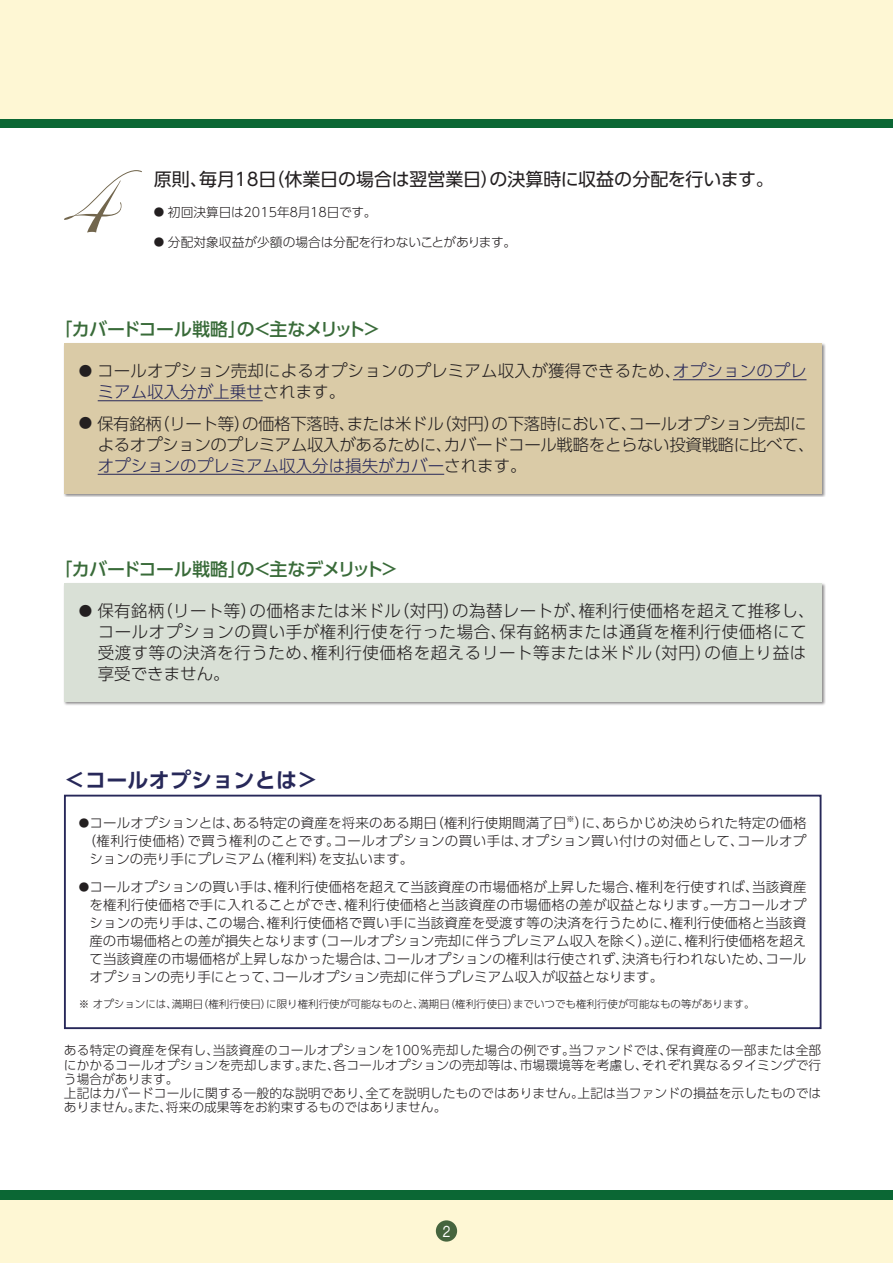
<style>
.page{position:relative;width:893px;height:1263px;background:#fff}
.page>*{position:absolute;margin:0;border:0;box-sizing:border-box;transform-origin:0 0}
.t1{font:700 21px "UD Shin Go Pro De";letter-spacing:.01em;color:#272859}
.t2{font:500 18px "UD Shin Go Pro";letter-spacing:-.045em;color:#396b39}
.t3{font:18px "UD Shin Go Pro";color:#231f20}
.t4{font:300 16.5px/21px "UD Shin Go Pro";letter-spacing:.035em;color:#231f20}
.t5{font:300 16.5px/21px "UD Shin Go Pro";letter-spacing:-.02em;color:#231f20}
.t6{font:300 16.5px/21px "UD Shin Go Pro";letter-spacing:.01em;color:#231f20}
.t7{font:500 15px "Gothic BBB Pr 5";color:#fff;scale:.8 1}
.t8{font:300 13.5px/18px "UD Shin Go Pro";letter-spacing:.01em;color:#231f20;text-align:justify}
.t9{font:300 13.5px "UD Shin Go Pro";letter-spacing:.03em;color:#231f20}
.t10{font:300 12.75px/14.2px "UD Shin Go Pro";letter-spacing:.005em;color:#231f20}
.t11{font:300 12.75px "UD Shin Go Pro";letter-spacing:-.02em;color:#231f20}
.t12{font:300 10.5px "UD Shin Go Pro";color:#231f20}
.t13{font:300 8.1px "UD Shin Go Pro";color:#231f20}
.s1{font-size:10.5px}
.s2{font-size:13.5px}
.s3{color:#272859}
</style>
<div class="page">
<div style="left:0;top:1191px;width:893px;height:72px;background:#fef7d4"></div>
<div style="left:0;top:1191px;width:893px;height:8px;background:#0b6734"></div>
<div style="left:436px;top:1220px;width:21px;height:21px;background:#46653e;border-radius:50%"></div>
<div style="left:0;top:0;width:893px;height:127px;background:#fef7d4"></div>
<div style="left:0;top:119px;width:893px;height:9px;background:#0b6734"></div>
<svg style="left:64px;top:170px;width:78px;height:62px"></svg>
<div style="left:63px;top:342px;width:762px;height:155px;background:#231f20;opacity:.5"></div>
<div style="left:64px;top:343px;width:757px;height:150px;background:#dacba7"></div>
<hr style="left:673px;top:379px;width:133px;height:1px;background:#272859">
<hr style="left:98px;top:400px;width:165px;height:1px;background:#272859">
<hr style="left:98px;top:474px;width:346px;height:1px;background:#272859">
<div style="left:63px;top:582px;width:762px;height:123px;background:#231f20;opacity:.5"></div>
<div style="left:64px;top:583px;width:757px;height:119px;background:#d9e0d6"></div>
<div style="left:64px;top:795px;width:757px;height:234px;border:2px solid #272859"></div>
<h2 class="t3" style="left:154px;top:165px;width:621px">原則、毎月18日（休業日の場合は翌営業日）の決算時に収益の分配を行います。</h2>
<p class="t11" style="left:154px;top:202px;width:224px"><span class="s1">●</span> 初回決算日は2015年８月18日です。</p>
<p class="t10" style="left:154px;top:235px;width:364px"><span class="s1">●</span> 分配対象収益が少額の場合は分配を行わないことがあります。</p>
<h2 class="t2" style="left:55px;top:315px;width:328px">「カバードコール戦略」の＜主なメリット＞</h2>
<p class="t6" style="left:98px;top:360px;width:710px;text-indent:-19px"><span class="s2">●</span> コールオプション売却によるオプションのプレミアム収入が獲得できるため、<span class="s3">オプションのプレミアム収入分が上乗せ</span>されます。</p>
<p class="t5" style="left:98px;top:412px;width:718px;text-indent:-19px"><span class="s2">●</span> 保有銘柄（リート等）の価格下落時、または米ドル（対円）の下落時において、コールオプション売却によるオプションのプレミアム収入があるために、カバードコール戦略をとらない投資戦略に比べて、<span class="s3">オプションのプレミアム収入分は損失がカバー</span>されます。</p>
<h2 class="t2" style="left:55px;top:555px;width:345px">「カバードコール戦略」の＜主なデメリット＞</h2>
<p class="t4" style="left:98px;top:600px;width:719px;text-indent:-19px"><span class="s2">●</span> 保有銘柄（リート等）の価格または米ドル（対円）の為替レートが、権利行使価格を超えて推移し、コールオプションの買い手が権利行使を行った場合、保有銘柄または通貨を権利行使価格にて受渡す等の決済を行うため、権利行使価格を超えるリート等または米ドル（対円）の値上り益は享受できません。</p>
<h1 class="t1" style="left:64px;top:763px;width:256px">＜コールオプションとは＞</h1>
<p class="t8" style="left:79px;top:813px;width:489px"><span class="s1">●</span>コールオプションとは、ある特定の資産を将来のある期日（権利行使期間満了日</p>
<p class="t13" style="left:567px;top:812px;width:10px">※</p>
<p class="t8" style="left:575px;top:813px;width:233px">）に、あらかじめ決められた特定の価格</p>
<p class="t9" style="left:83px;top:830px;width:725px">（権利行使価格）で買う権利のことです。コールオプションの買い手は、オプション買い付けの対価として、コールオプ</p>
<p class="t8" style="left:89px;top:849px;width:325px">ションの売り手にプレミアム（権利料）を支払います。</p>
<p class="t8" style="left:89px;top:878px;width:719px;text-indent:-10px"><span class="s1">●</span>コールオプションの買い手は、権利行使価格を超えて当該資産の市場価格が上昇した場合、権利を行使すれば、当該資産を権利行使価格で手に入れることができ、権利行使価格と当該資産の市場価格の差が収益となります。一方コールオプションの売り手は、この場合、権利行使価格で買い手に当該資産を受渡す等の決済を行うために、権利行使価格と当該資産の市場価格との差が損失となります（コールオプション売却に伴うプレミアム収入を除く）。逆に、権利行使価格を超えて当該資産の市場価格が上昇しなかった場合は、コールオプションの権利は行使されず、決済も行われないため、コールオプションの売り手にとって、コールオプション売却に伴うプレミアム収入が収益となります。</p>
<p class="t12" style="left:79px;top:996px;width:677px">※ オプションには、満期日（権利行使日）に限り権利行使が可能なものと、満期日（権利行使日）までいつでも権利行使が可能なもの等があります。</p>
<p class="t10" style="left:64px;top:1043px;width:759px">ある特定の資産を保有し、当該資産のコールオプションを100％売却した場合の例です。当ファンドでは、保有資産の一部または全部にかかるコールオプションを売却します。また、各コールオプションの売却等は、市場環境等を考慮し、それぞれ異なるタイミングで行う場合があります。<br>上記はカバードコールに関する一般的な説明であり、全てを説明したものではありません。上記は当ファンドの損益を示したものではありません。また、将来の成果等をお約束するものではありません。</p>
<p class="t7" style="left:443px;top:1219px;width:11px">2</p>
</div>
